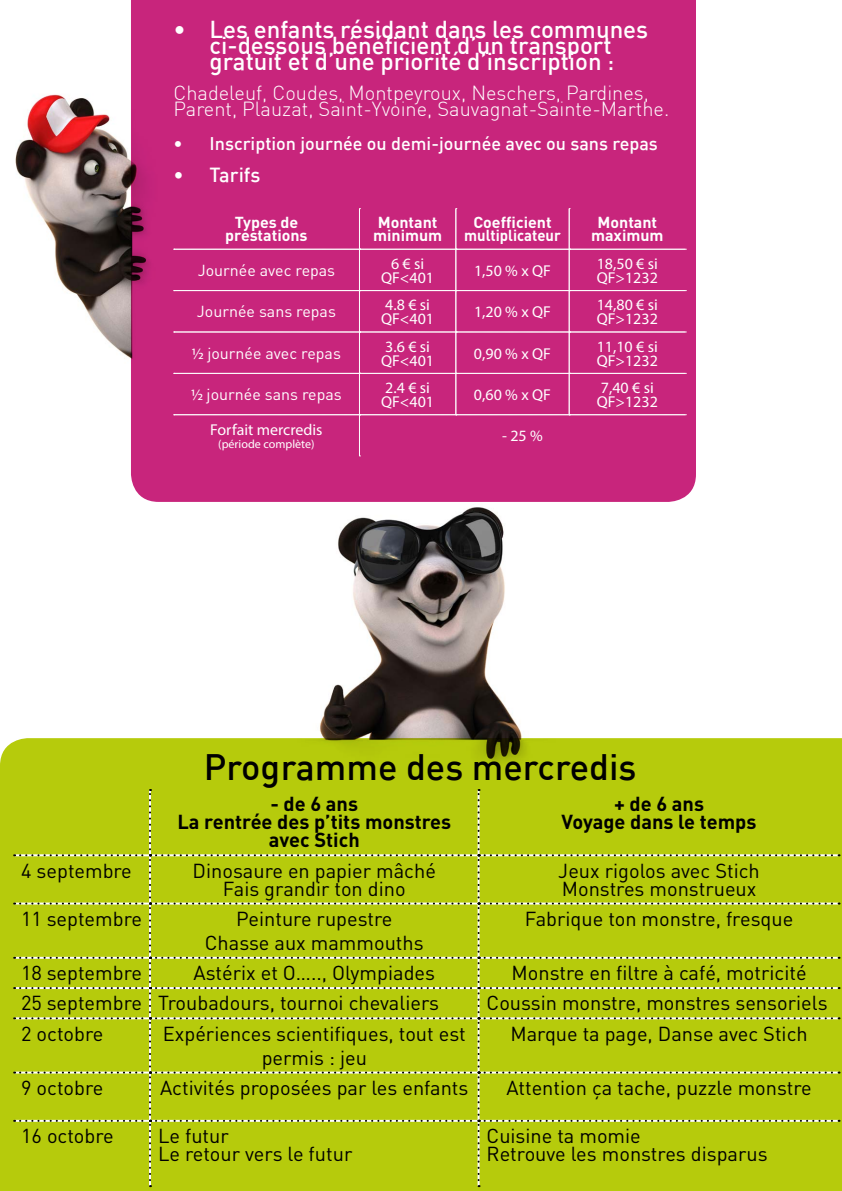
<style>
.page{position:relative;width:842px;height:1191px;background:#fff}
.page>*{position:absolute;margin:0;border:0;box-sizing:border-box;transform-origin:0 0}
.t1{font:500 36px "DIN";color:#000}
.t2{font:500 24px "DIN";color:#fff}
.t3{font:20px/18px "DIN";color:#000;text-align:center}
.t4{font:300 20px/16px "DIN";color:#fff}
.t5{font:700 20px/18px "DIN";color:#000;text-align:center}
.t6{font:500 20px "DIN";color:#fff}
.t7{font:500 18px "DIN";color:#fff}
.t8{font:15.8px/13.8px "Myriad Pro";color:#fff}
.t9{font:700 15.8px/13.8px "DIN";color:#fff;text-align:center}
.t10{font:15.8px "DIN";color:#fff}
.t11{font:11.8px "Myriad Pro";color:#fff}
.s1{font-size:22px}
.s2{font-family:"Myriad Pro"}
</style>
<div class="page">
<div style="left:0;top:738px;width:842px;height:453px;background:#b6cb0c"></div>
<div style="left:131px;top:0;width:565px;height:502px;background:#c8257c"></div>
<div style="left:174px;top:208px;width:512px;height:248px;background:#c8257c"></div>
<div style="left:14px;top:789px;width:825px;height:398px;background:#b6cb0c"></div>
<img style="left:15px;top:87px;width:142px;height:284px">
<img style="left:282px;top:500px;width:287px;height:281px">
<p class="t2" style="left:173px;top:14px;width:476px">• Les enfants résidant dans les communes</p>
<p class="t2" style="left:209px;top:30px;width:404px">ci-dessous bénéficient d’un transport</p>
<p class="t2" style="left:209px;top:46px;width:406px">gratuit et d’une priorité d’inscription <span class="s1">:</span></p>
<p class="t4" style="left:173px;top:85px;width:497px">Chadeleuf, Coudes, Montpeyroux, Neschers, Pardines,<br>Parent, Plauzat, Saint-Yvoine, Sauvagnat-Sainte-Marthe.</p>
<p class="t7" style="left:173px;top:132px;width:486px">• Inscription journée ou demi-journée avec ou sans repas</p>
<p class="t6" style="left:173px;top:162px;width:88px">• Tarifs</p>
<p class="t9" style="left:225px;top:214px;width:84px">Types de prestations</p>
<p class="t9" style="left:373px;top:214px;width:71px;text-align:left">Montant minimum</p>
<p class="t9" style="left:464px;top:214px;width:98px">Coefficient multiplicateur</p>
<p class="t9" style="left:591px;top:214px;width:74px">Montant maximum</p>
<p class="t10" style="left:198px;top:260px;width:139px">Journée avec repas</p>
<p class="t8" style="left:381px;top:256px;width:54px;text-align:center">6 € si<br>QF&lt;401</p>
<p class="t8" style="left:474px;top:263px;width:78px">1,50 % x QF</p>
<p class="t8" style="left:597px;top:256px;width:63px">18,50 € si<br>QF&gt;1232</p>
<p class="t10" style="left:197px;top:301px;width:141px">Journée sans repas</p>
<p class="t8" style="left:381px;top:298px;width:54px">4.8 € si<br>QF&lt;401</p>
<p class="t8" style="left:474px;top:305px;width:78px">1,20 % x QF</p>
<p class="t8" style="left:597px;top:298px;width:63px">14,80 € si<br>QF&gt;1232</p>
<p class="t10" style="left:192px;top:343px;width:151px"><span class="s2">½</span> journée avec repas</p>
<p class="t8" style="left:381px;top:339px;width:54px">3.6 € si<br>QF&lt;401</p>
<p class="t8" style="left:474px;top:346px;width:78px">0,90 % x QF</p>
<p class="t8" style="left:597px;top:339px;width:63px">11,10 € si<br>QF&gt;1232</p>
<p class="t10" style="left:191px;top:384px;width:152px"><span class="s2">½</span> journée sans repas</p>
<p class="t8" style="left:381px;top:381px;width:54px">2.4 € si<br>QF&lt;401</p>
<p class="t8" style="left:474px;top:387px;width:78px">0,60 % x QF</p>
<p class="t8" style="left:597px;top:381px;width:63px">7,40 € si<br>QF&gt;1232</p>
<p class="t8" style="left:210px;top:422px;width:114px">Forfait mercredis</p>
<p class="t11" style="left:218px;top:437px;width:98px">(période complète)</p>
<p class="t8" style="left:502px;top:429px;width:42px">-25 %</p>
<h1 class="t1" style="left:204px;top:744px;width:434px">Programme des mercredis</h1>
<p class="t5" style="left:177px;top:794px;width:275px">- de 6 ans<br>La rentrée des p’tits monstres avec Stich</p>
<p class="t5" style="left:562px;top:794px;width:196px">+ de 6 ans<br>Voyage dans le temps</p>
<p class="t3" style="left:21px;top:861px;width:112px">4 septembre</p>
<p class="t3" style="left:193px;top:861px;width:245px">Dinosaure en papier mâché<br>Fais grandir ton dino</p>
<p class="t3" style="left:558px;top:861px;width:203px;text-align:left">Jeux rigolos avec Stich<br>Monstres monstrueux</p>
<p class="t3" style="left:21px;top:909px;width:122px">11 septembre</p>
<p class="t3" style="left:205px;top:906px;width:220px;line-height:24px">Peinture rupestre<br>Chasse aux mammouths</p>
<p class="t3" style="left:525px;top:909px;width:270px">Fabrique ton monstre, fresque</p>
<p class="t3" style="left:21px;top:963px;width:122px">18 septembre</p>
<p class="t3" style="left:194px;top:963px;width:243px">Astérix et O….., Olympiades</p>
<p class="t3" style="left:512px;top:963px;width:297px">Monstre en filtre à café, motricité</p>
<p class="t3" style="left:21px;top:993px;width:419px">25 septembre Troubadours, tournoi chevaliers</p>
<p class="t3" style="left:487px;top:993px;width:342px">Coussin monstre, monstres sensoriels</p>
<p class="t3" style="left:21px;top:1024px;width:84px">2 octobre</p>
<p class="t3" style="left:163px;top:1021px;width:304px;line-height:24px">Expériences scientifiques, tout est permis : jeu</p>
<p class="t3" style="left:510px;top:1024px;width:299px">Marque ta page, Danse avec Stich</p>
<p class="t3" style="left:21px;top:1078px;width:84px">9 octobre</p>
<p class="t3" style="left:160px;top:1078px;width:310px">Activités proposées par les enfants</p>
<p class="t3" style="left:506px;top:1078px;width:307px">Attention ça tache, puzzle monstre</p>
<p class="t3" style="left:21px;top:1126px;width:94px">16 octobre</p>
<p class="t3" style="left:158px;top:1126px;width:196px;text-align:left">Le futur<br>Le retour vers le futur</p>
<p class="t3" style="left:487px;top:1126px;width:283px;text-align:left">Cuisine ta momie<br>Retrouve les monstres disparus</p>
</div>
